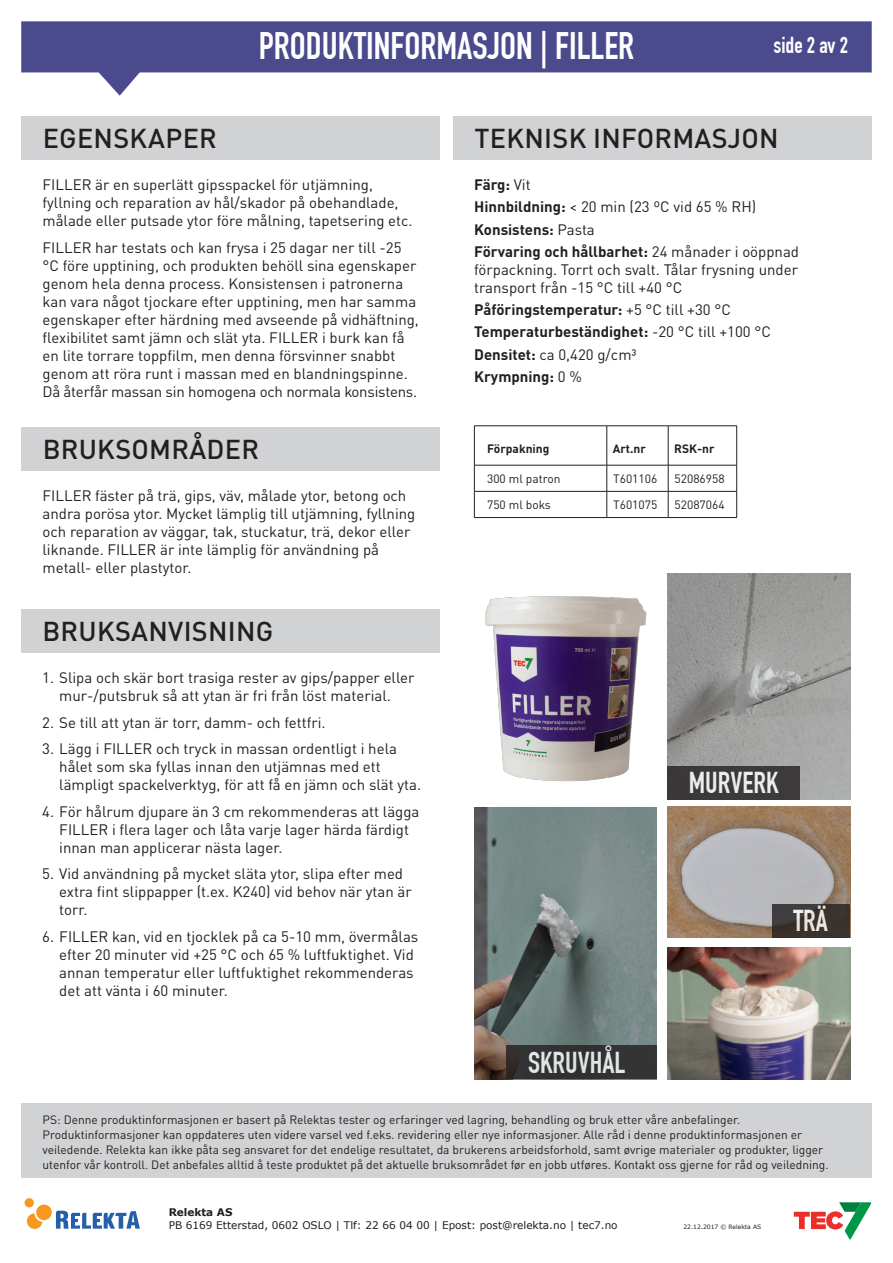
<style>
.page{position:relative;width:893px;height:1263px;background:#fff}
.page>*{position:absolute;margin:0;border:0;box-sizing:border-box;transform-origin:0 0}
.t1{font:37.5px "DIN Engschrift LT";color:#fff}
.t2{font:29.55px "DIN Engschrift LT";color:#fff}
.Titler{font:500 27px "DIN Pro";letter-spacing:.01em;color:#231f20}
.t3{font:22.5px "DIN Engschrift LT";color:#fff}
.Brødtekst{font:15px/18px "DIN Pro";color:#231f20}
.Teknisk_informasjon{font:15px/18px "DIN Pro";color:#231f20;text-align:justify}
.Teknisk_informasjon-2{font:700 15px "DIN Pro";color:#231f20}
.Celle{font:12px/15px "DIN Pro";color:#231f20}
.t4{font:700 12px "DIN Pro";color:#231f20}
.t5{font:10.5px "Verdana";color:#231f20}
.t6{font:700 10.5px "Verdana";color:#231f20}
.t7{font:6px "Verdana";color:#231f20}
.s1{font-weight:400}
.s2{font-weight:700}
</style>
<div class="page">
<svg style="left:21px;top:21px;width:851px;height:75px;fill:#4b4a8d"></svg>
<svg style="left:27px;top:1213px;width:15px;height:16px"></svg>
<div style="left:25px;top:1198px;width:9px;height:9px;background:#f7971d;border-radius:50%"></div>
<svg style="left:56px;top:1211px;width:84px;height:17px"></svg>
<div style="left:36px;top:1204px;width:16px;height:16px;background:#f7971d;border-radius:50%"></div>
<svg style="left:794px;top:1202px;width:77px;height:37px"></svg>
<div style="left:21px;top:1103px;width:851px;height:75px;background:#d1d2d4"></div>
<div style="left:453px;top:116px;width:418px;height:44px;background:#d1d2d4"></div>
<div style="left:21px;top:116px;width:419px;height:44px;background:#d1d2d4"></div>
<div style="left:21px;top:609px;width:419px;height:44px;background:#d1d2d4"></div>
<div style="left:21px;top:427px;width:419px;height:44px;background:#d1d2d4"></div>
<img style="left:485px;top:596px;width:162px;height:186px">
<img style="left:474px;top:808px;width:183px;height:271px">
<img style="left:668px;top:806px;width:182px;height:132px">
<img style="left:668px;top:947px;width:182px;height:132px">
<img style="left:668px;top:574px;width:182px;height:225px">
<div style="left:507px;top:1045px;width:150px;height:34px;background:#313233"></div>
<div style="left:668px;top:766px;width:132px;height:33px;background:#3d393a"></div>
<div style="left:772px;top:904px;width:78px;height:34px;background:linear-gradient(to right,#3d3836,#39302c)"></div>
<hr style="left:736px;top:426px;width:1px;height:39px;background:#231f20">
<svg style="left:607px;top:466px;width:1px;height:51px"></svg>
<svg style="left:668px;top:466px;width:1px;height:51px"></svg>
<hr style="left:607px;top:465px;width:61px;height:1px;background:#231f20">
<hr style="left:668px;top:465px;width:69px;height:1px;background:#231f20">
<hr style="left:607px;top:491px;width:61px;height:1px;background:#231f20">
<hr style="left:668px;top:491px;width:69px;height:1px;background:#231f20">
<hr style="left:607px;top:517px;width:61px;height:1px;background:#231f20">
<hr style="left:668px;top:517px;width:69px;height:1px;background:#231f20">
<hr style="left:474px;top:465px;width:133px;height:1px;background:#231f20">
<hr style="left:474px;top:491px;width:133px;height:1px;background:#231f20">
<svg style="left:474px;top:465px;width:1px;height:52px"></svg>
<svg style="left:736px;top:465px;width:1px;height:52px"></svg>
<hr style="left:474px;top:517px;width:133px;height:1px;background:#231f20">
<hr style="left:474px;top:425px;width:133px;height:1px;background:#231f20">
<hr style="left:474px;top:426px;width:1px;height:39px;background:#231f20">
<hr style="left:607px;top:425px;width:61px;height:1px;background:#231f20">
<hr style="left:607px;top:426px;width:1px;height:39px;background:#231f20">
<hr style="left:668px;top:425px;width:69px;height:1px;background:#231f20">
<hr style="left:668px;top:426px;width:1px;height:39px;background:#231f20">
<h1 class="t1" style="left:259px;top:23px;width:375px">PRODUKTINFORMASJON | Filler</h1>
<h3 class="t3" style="left:773px;top:32px;width:76px">side 2 av 2</h3>
<p class="Titler" style="left:43px;top:117px;width:176px">EGENSKAPER</p>
<p class="Titler" style="left:474px;top:117px;width:305px">TEKNISK INFORMASJON</p>
<p class="Brødtekst" style="left:43px;top:174px;width:371px">FILLER är en superlätt gipsspackel för utjämning, fyllning och reparation av hål/skador på obehandlade, målade eller putsade ytor före målning, tapetsering etc.</p>
<p class="Brødtekst" style="left:43px;top:237px;width:378px">FILLER har testats och kan frysa i 25 dagar ner till -25 °C före upptining, och produkten behöll sina egenskaper genom hela denna process. Konsistensen i patronerna kan vara något tjockare efter upptining, men har samma egenskaper efter härdning med avseende på vidhäftning, flexibilitet samt jämn och slät yta. FILLER i burk kan få en lite torrare toppfilm, men denna försvinner snabbt genom att röra runt i massan med en blandningspinne.<br>Då återfår massan sin homogena och normala konsistens.</p>
<p class="Titler" style="left:43px;top:427px;width:218px">BRUKSOMRÅDER</p>
<p class="Brødtekst" style="left:43px;top:485px;width:374px">FILLER fäster på trä, gips, väv, målade ytor, betong och andra porösa ytor. Mycket lämplig till utjämning, fyllning och reparation av väggar, tak, stuckatur, trä, dekor eller liknande. FILLER är inte lämplig för användning på metall- eller plastytor.</p>
<p class="Titler" style="left:42px;top:610px;width:232px">BRUKSANVISNING</p>
<p class="Brødtekst" style="left:42px;top:667px;width:374px;text-align:center">1. Slipa och skär bort trasiga rester av gips/papper eller mur-/putsbruk så att ytan är fri från löst material.</p>
<p class="Brødtekst" style="left:42px;top:712px;width:285px">2. Se till att ytan är torr, damm- och fettfri.</p>
<p class="Brødtekst" style="left:59px;top:738px;width:363px;text-indent:-17px">3. Lägg i FILLER och tryck in massan ordentligt i hela hålet som ska fyllas innan den utjämnas med ett lämpligt spackelverktyg, för att få en jämn och slät yta.</p>
<p class="Brødtekst" style="left:59px;top:801px;width:362px;text-indent:-17px">4. För hålrum djupare än 3 cm rekommenderas att lägga<br>FILLER i flera lager och låta varje lager härda färdigt innan man applicerar nästa lager.</p>
<p class="Brødtekst" style="left:59px;top:863px;width:354px;text-indent:-17px">5. Vid användning på mycket släta ytor, slipa efter med extra fint slippapper (t.ex. K240) vid behov när ytan är torr.</p>
<p class="Brødtekst" style="left:59px;top:926px;width:361px;text-indent:-17px">6. FILLER kan, vid en tjocklek på ca 5-10 mm, övermålas efter 20 minuter vid +25 °C och 65 % luftfuktighet. Vid annan temperatur eller luftfuktighet rekommenderas det att vänta i 60 minuter.</p>
<p class="Teknisk_informasjon-2" style="left:474px;top:172px;width:58px">Färg: <span class="s1">Vit</span></p>
<p class="Teknisk_informasjon" style="left:474px;top:196px;width:284px"><span class="s2">Hinnbildning:</span> &lt; 20 min (23 ºC vid 65 % RH)</p>
<p class="Teknisk_informasjon-2" style="left:474px;top:217px;width:122px">Konsistens: <span class="s1">Pasta</span></p>
<p class="Teknisk_informasjon" style="left:474px;top:241px;width:326px"><span class="s2">Förvaring och hållbarhet:</span> 24 månader i oöppnad förpackning. Torrt och svalt. Tålar frysning under transport från -15 °C till +40 °C</p>
<p class="Teknisk_informasjon-2" style="left:474px;top:297px;width:258px">Påföringstemperatur: <span class="s1">+5 °C till +30 °C</span></p>
<p class="Teknisk_informasjon-2" style="left:474px;top:319px;width:298px">Temperaturbeständighet: <span class="s1">-20 °C till +100 °C</span></p>
<p class="Teknisk_informasjon" style="left:474px;top:344px;width:164px"><span class="s2">Densitet:</span> ca 0,420 g/cm³</p>
<p class="Teknisk_informasjon-2" style="left:474px;top:364px;width:109px">Krympning: <span class="s1">0 %</span></p>
<p class="t4" style="left:487px;top:439px;width:64px">Förpakning</p>
<p class="t4" style="left:613px;top:439px;width:35px">Art.nr</p>
<p class="t4" style="left:674px;top:439px;width:42px">RSK-nr</p>
<p class="Celle" style="left:487px;top:470px;width:75px">300 ml patron</p>
<p class="Celle" style="left:613px;top:470px;width:46px">T601106</p>
<p class="Celle" style="left:675px;top:470px;width:52px">52086958</p>
<p class="Celle" style="left:487px;top:496px;width:65px">750 ml boks</p>
<p class="Celle" style="left:613px;top:496px;width:46px">T601075</p>
<p class="Celle" style="left:675px;top:496px;width:52px">52087064</p>
<h2 class="t2" style="left:528px;top:1045px;width:99px">SKRUVHÅL</h2>
<h2 class="t2" style="left:689px;top:765px;width:91px">MURVERK</h2>
<h2 class="t2" style="left:793px;top:904px;width:36px">TRÄ</h2>
<p class="Celle" style="left:43px;top:1110px;width:788px">PS: Denne produktinformasjonen er basert på Relektas tester og erfaringer ved lagring, behandling og bruk etter våre anbefalinger.<br>Produktinformasjoner kan oppdateres uten videre varsel ved f.eks. revidering eller nye informasjoner. Alle råd i denne produktinformasjonen er veiledende. Relekta kan ikke påta seg ansvaret for det endelige resultatet, da brukerens arbeidsforhold, samt øvrige materialer og produkter, ligger utenfor vår kontroll. Det anbefales alltid å teste produktet på det aktuelle bruksområdet før en jobb utføres. Kontakt oss gjerne for råd og veiledning.</p>
<p class="t6" style="left:169px;top:1205px;width:65px">Relekta AS</p>
<p class="t5" style="left:169px;top:1218px;width:450px">PB 6169 Etterstad, 0602 OSLO | Tlf: 22 66 04 00 | Epost: post@relekta.no | tec7.no</p>
<p class="t7" style="left:683px;top:1223px;width:79px">22.12.2017 © Relekta AS</p>
</div>
